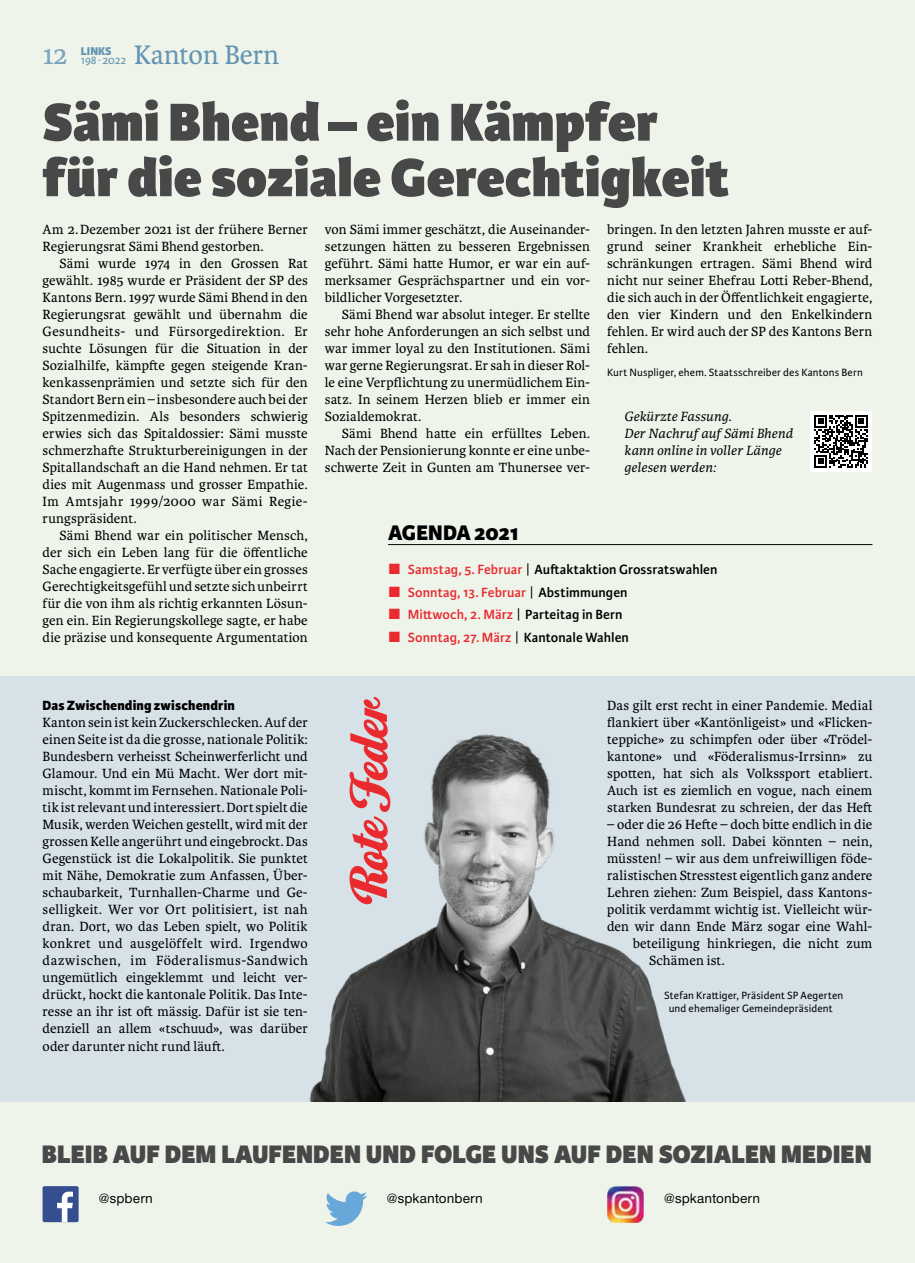
<style>
.page{position:relative;width:915px;height:1263px;background:#fff}
.page>*{position:absolute;margin:0;border:0;box-sizing:border-box;transform-origin:0 0}
.t1{font:800 57px/55.5px "Karmina Sans";color:#474847}
.t2{font:54px "Home Run Script";color:#e92b30}
.t3{font:28.5px "Karmina";color:#6294b1}
.t4{font:28.5px "Karmina";color:#7da2bb}
.t5{font:800 27px "Karmina Sans";color:#474847}
.t6{font:800 22.5px "Karmina Sans";letter-spacing:-.01em;color:#000}
.t7{font:14.25px/17px "Karmina";letter-spacing:.01em;color:#000;text-align:justify}
.t8{font:600 14.25px/22.5px "Karmina Sans";letter-spacing:.005em;color:#000}
.t9{font:italic 14.25px/17px "Karmina";letter-spacing:.01em;color:#000}
.t10{font:500 14.25px "Nimbus San Nov";letter-spacing:.005em;color:#000}
.t11{font:800 14.25px "Karmina Sans";letter-spacing:.015em;color:#000}
.t12{font:12px "Karmina Sans";letter-spacing:-.025em;color:#6294b1}
.t13{font:800 12px "Karmina Sans";color:#6294b1}
.t14{font:11.25px/12.8px "Karmina Sans";letter-spacing:.015em;color:#000;text-align:center}
.s1{color:#e92b30}
.s2{font-weight:400}
</style>
<div class="page">
<div style="left:0;top:0;width:914px;height:1263px;background:#eff4eb"></div>
<hr style="left:388px;top:544px;width:484px;height:1px;background:#000">
<div style="left:0;top:676px;width:914px;height:425px;background:#d7e2e8"></div>
<img style="left:309px;top:734px;width:377px;height:367px">
<svg style="left:325px;top:1191px;width:42px;height:35px"></svg>
<img style="left:607px;top:1186px;width:36px;height:36px">
<div style="left:43px;top:1186px;width:36px;height:36px;background:#354e90;border-radius:2px"></div>
<svg style="left:57px;top:1191px;width:16px;height:31px"></svg>
<div style="left:810px;top:411px;width:62px;height:61px;background:#fff"></div>
<svg style="left:814px;top:415px;width:53px;height:53px"></svg>
<p class="t12" style="left:81px;top:53px;width:47px">198 ∙ 2022</p>
<h3 class="t3" style="left:134px;top:39px;width:147px">Kanton Bern</h3>
<h3 class="t4" style="left:43px;top:39px;width:27px">12</h3>
<p class="t13" style="left:81px;top:44px;width:32px">LINKS</p>
<h1 class="t1" style="left:43px;top:97px;width:687px">Sämi Bhend – ein Kämpfer für die soziale Gerechtigkeit</h1>
<p class="t7" style="left:43px;top:221px;width:267px">Am 2.Dezember 2021 ist der frühere Berner<br>Regierungsrat Sämi Bhend gestorben.</p>
<p class="t7" style="left:43px;top:255px;width:267px;text-indent:17px">Sämi wurde 1974 in den Grossen Rat gewählt. 1985 wurde er Präsident der SP des Kantons Bern. 1997 wurde Sämi Bhend in den Regierungsrat gewählt und übernahm die Gesundheits- und Fürsorgedirektion. Er suchte Lösungen für die Situation in der Sozialhilfe, kämpfte gegen steigende Kran&shy;kenkassenprämien und setzte sich für den Standort Bern ein – insbesondere auch bei der Spitzenmedizin. Als besonders schwierig erwies sich das Spitaldossier: Sämi musste schmerzhafte Strukturbereinigungen in der Spitallandschaft an die Hand nehmen. Er tat dies mit Augenmass und grosser Empathie.<br>Im Amtsjahr 1999/2000 war Sämi Regie&shy;rungspräsident.</p>
<p class="t7" style="left:43px;top:527px;width:267px;text-indent:17px">Sämi Bhend war ein politischer Mensch, der sich ein Leben lang für die öffentliche Sache engagierte. Er verfügte über ein grosses Gerechtigkeitsgefühl und setzte sich unbeirrt für die von ihm als richtig erkannten Lösun&shy;gen ein. Ein Regierungskollege sagte, er habe die präzise und konsequente Argumentation</p>
<p class="t7" style="left:325px;top:221px;width:267px">von Sämi immer geschätzt, die Auseinander&shy;setzungen hätten zu besseren Ergebnissen geführt. Sämi hatte Humor, er war ein auf&shy;merksamer Gesprächspartner und ein vor&shy;bildlicher Vorgesetzter.</p>
<p class="t7" style="left:325px;top:306px;width:267px;text-indent:17px">Sämi Bhend war absolut integer. Er stellte sehr hohe Anforderungen an sich selbst und war immer loyal zu den Institutionen. Sämi war gerne Regierungsrat. Er sah in dieser Rol&shy;le eine Verpflichtung zu unermüdlichem Ein&shy;satz. In seinem Herzen blieb er immer ein Sozialdemokrat.</p>
<p class="t7" style="left:325px;top:425px;width:267px;text-indent:17px">Sämi Bhend hatte ein erfülltes Leben.<br>Nach der Pensionierung konnte er eine unbe&shy;schwerte Zeit in Gunten am Thunersee ver-</p>
<p class="t7" style="left:607px;top:221px;width:267px">bringen. In den letzten Jahren musste er auf&shy;grund seiner Krankheit erhebliche Ein&shy;schränkungen ertragen. Sämi Bhend wird nicht nur seiner Ehefrau Lotti Reber-Bhend, die sich auch in der Öffentlichkeit engagierte, den vier Kindern und den Enkelkindern fehlen. Er wird auch der SP des Kantons Bern fehlen.</p>
<p class="t14" style="left:607px;top:367px;width:257px">Kurt Nuspliger, ehem. Staatsschreiber des Kantons Bern</p>
<p class="t9" style="left:624px;top:408px;width:170px">Gekürzte Fassung.<br>Der Nachruf auf Sämi Bhend kann online in voller Länge gelesen werden:</p>
<h3 class="t6" style="left:388px;top:519px;width:132px">AGENDA 2021</h3>
<p class="t8" style="left:408px;top:558px;width:311px"><span class="s1">Samstag, 5. Februar</span> <span class="s2">|</span> Auftaktaktion Grossratswahlen <span class="s1">Sonntag, 13. Februar</span> <span class="s2">|</span> Abstimmungen<br><span class="s1">Mittwoch, 2. März</span> <span class="s2">|</span> Parteitag in Bern<br><span class="s1">Sonntag, 27. März</span> <span class="s2">|</span> Kantonale Wahlen</p>
<p class="t11" style="left:43px;top:697px;width:194px">Das Zwischending zwischendrin</p>
<p class="t7" style="left:43px;top:714px;width:267px">Kanton sein ist kein Zuckerschlecken. Auf der einen Seite ist da die grosse, nationale Politik:<br>Bundesbern verheisst Scheinwerferlicht und Glamour. Und ein Mü Macht. Wer dort mit&shy;mischt, kommt im Fernsehen. Nationale Poli&shy;tik ist relevant und interessiert. Dort spielt die Musik, werden Weichen gestellt, wird mit der grossen Kelle angerührt und eingebrockt. Das Gegenstück ist die Lokalpolitik. Sie punktet mit Nähe, Demokratie zum Anfassen, Über&shy;schaubarkeit, Turnhallen-Charme und Ge&shy;selligkeit. Wer vor Ort politisiert, ist nah dran. Dort, wo das Leben spielt, wo Politik konkret und ausgelöffelt wird. Irgendwo dazwischen, im Föderalismus-Sandwich ungemütlich eingeklemmt und leicht ver&shy;drückt, hockt die kantonale Politik. Das Inte&shy;resse an ihr ist oft mässig. Dafür ist sie ten&shy;denziell an allem «tschuud», was darüber oder darunter nicht rund läuft.</p>
<h2 class="t2" style="left:337px;top:901px;width:210px;rotate:-90deg">Rote Feder</h2>
<p class="t7" style="left:607px;top:697px;width:267px">Das gilt erst recht in einer Pandemie. Medial flankiert über «Kantönligeist» und «Flicken&shy;teppiche» zu schimpfen oder über «Trödel&shy;kantone» und «Föderalismus-Irrsinn» zu spotten, hat sich als Volkssport etabliert.<br>Auch ist es ziemlich en vogue, nach einem starken Bundesrat zu schreien, der das Heft</p>
<p class="t7" style="left:607px;top:816px;width:267px">– oder die 26 Hefte – doch bitte endlich in die</p>
<p class="t7" style="left:607px;top:833px;width:267px">Hand nehmen soll. Dabei könnten – nein,</p>
<p class="t7" style="left:607px;top:850px;width:267px">müssten! – wir aus dem unfreiwilligen föde-</p>
<p class="t7" style="left:607px;top:867px;width:267px">ralistischen Stresstest eigentlich ganz andere</p>
<p class="t7" style="left:607px;top:884px;width:267px">Lehren ziehen: Zum Beispiel, dass Kantons-</p>
<p class="t7" style="left:607px;top:901px;width:267px">politik verdammt wichtig ist. Vielleicht wür-</p>
<p class="t7" style="left:607px;top:918px;width:265px">den wir dann Ende März sogar eine Wahl-</p>
<p class="t7" style="left:632px;top:935px;width:241px">beteiligung hinkriegen, die nicht zum</p>
<p class="t7" style="left:649px;top:952px;width:77px">Schämen ist.</p>
<p class="t14" style="left:664px;top:989px;width:181px">Stefan Krattiger, Präsident SP Aegerten und ehemaliger Gemeindepräsident</p>
<h3 class="t5" style="left:42px;top:1138px;width:831px">BLEIB AUF DEM LAUFENDEN UND FOLGE UNS AUF DEN SOZIALEN MEDIEN</h3>
<p class="t10" style="left:99px;top:1190px;width:55px">@spbern</p>
<p class="t10" style="left:387px;top:1190px;width:97px">@spkantonbern</p>
<p class="t10" style="left:664px;top:1190px;width:97px">@spkantonbern</p>
</div>
